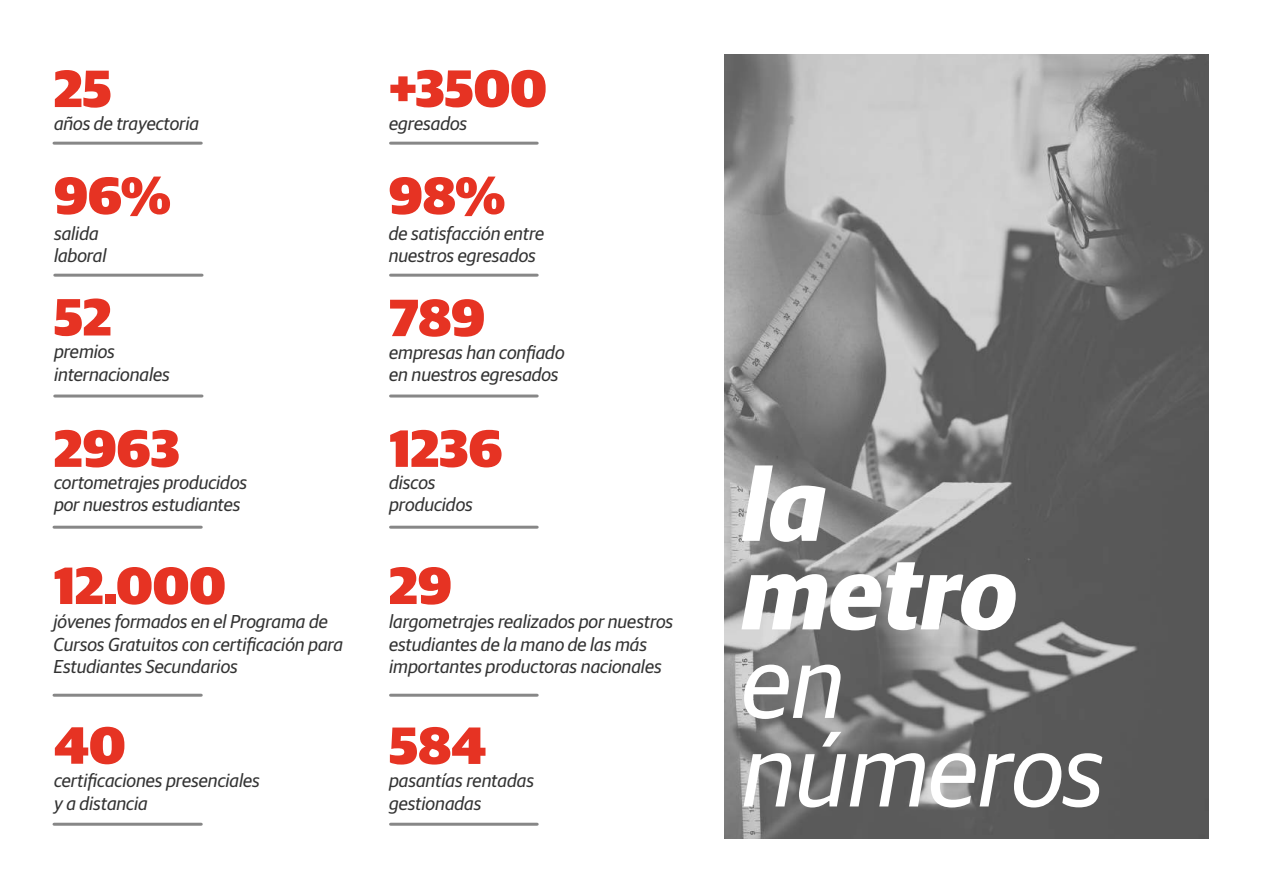
<style>
.page{position:relative;width:1263px;height:893px;background:#fff}
.page>*{position:absolute;margin:0;border:0;box-sizing:border-box;transform-origin:0 0}
.t1{font:italic 102px/88.5px "Guardian Sans";color:#fff}
.t2{font:italic 700 102px/88.5px "Guardian Sans";color:#fff}
.t3{font:900 52.5px "Guardian Sans";color:#e63323}
.t4{font:italic 18.75px/22.5px "Guardian Sans";color:#333}
</style>
<div class="page">
<img style="left:724px;top:54px;width:485px;height:785px">
<hr style="left:54px;top:142px;width:147px;height:3px;background:#878787">
<hr style="left:390px;top:142px;width:147px;height:3px;background:#878787">
<hr style="left:390px;top:274px;width:147px;height:3px;background:#878787">
<hr style="left:55px;top:274px;width:147px;height:3px;background:#878787">
<svg style="left:390px;top:394px;width:147px;height:4px"></svg>
<svg style="left:55px;top:394px;width:147px;height:4px"></svg>
<hr style="left:54px;top:526px;width:147px;height:3px;background:#878787">
<hr style="left:390px;top:526px;width:147px;height:3px;background:#878787">
<hr style="left:54px;top:694px;width:147px;height:3px;background:#878787">
<hr style="left:390px;top:694px;width:147px;height:3px;background:#878787">
<hr style="left:54px;top:823px;width:147px;height:3px;background:#878787">
<hr style="left:390px;top:823px;width:147px;height:3px;background:#878787">
<h2 class="t3" style="left:54px;top:49px;width:59px">25</h2>
<p class="t4" style="left:54px;top:111px;width:147px">años de trayectoria</p>
<h2 class="t3" style="left:389px;top:49px;width:159px">+3500</h2>
<p class="t4" style="left:389px;top:111px;width:79px">egresados</p>
<h2 class="t3" style="left:54px;top:156px;width:118px">96%</h2>
<h2 class="t3" style="left:389px;top:156px;width:118px">98%</h2>
<p class="t4" style="left:54px;top:220px;width:54px">salida laboral</p>
<p class="t4" style="left:389px;top:220px;width:157px">de satisfacción entre nuestros egresados</p>
<h2 class="t3" style="left:54px;top:277px;width:59px">52</h2>
<h2 class="t3" style="left:389px;top:278px;width:97px">789</h2>
<p class="t4" style="left:54px;top:339px;width:117px">premios internacionales</p>
<p class="t4" style="left:389px;top:339px;width:177px">empresas han confiado en nuestros egresados</p>
<h2 class="t3" style="left:54px;top:409px;width:127px">2963</h2>
<p class="t4" style="left:54px;top:469px;width:195px">cortometrajes producidos por nuestros estudiantes</p>
<h2 class="t3" style="left:389px;top:409px;width:115px">1236</h2>
<p class="t4" style="left:389px;top:469px;width:85px">discos producidos</p>
<h2 class="t3" style="left:54px;top:546px;width:174px">12.000</h2>
<h2 class="t3" style="left:389px;top:546px;width:64px">29</h2>
<p class="t4" style="left:54px;top:609px;width:291px">jóvenes formados en el Programa de<br>Cursos Gratuitos con certificación para<br>Estudiantes Secundarios</p>
<p class="t4" style="left:389px;top:609px;width:286px">largometrajes realizados por nuestros estudiantes de la mano de las más importantes productoras nacionales</p>
<h2 class="t3" style="left:54px;top:705px;width:73px">40</h2>
<p class="t4" style="left:54px;top:768px;width:207px">certificaciones presenciales y a distancia</p>
<h2 class="t3" style="left:389px;top:706px;width:99px">584</h2>
<p class="t4" style="left:389px;top:768px;width:146px">pasantías rentadas gestionadas</p>
<h1 class="t2" style="left:742px;top:452px;width:276px">la metro</h1>
<h1 class="t1" style="left:742px;top:631px;width:364px">en números</h1>
</div>
